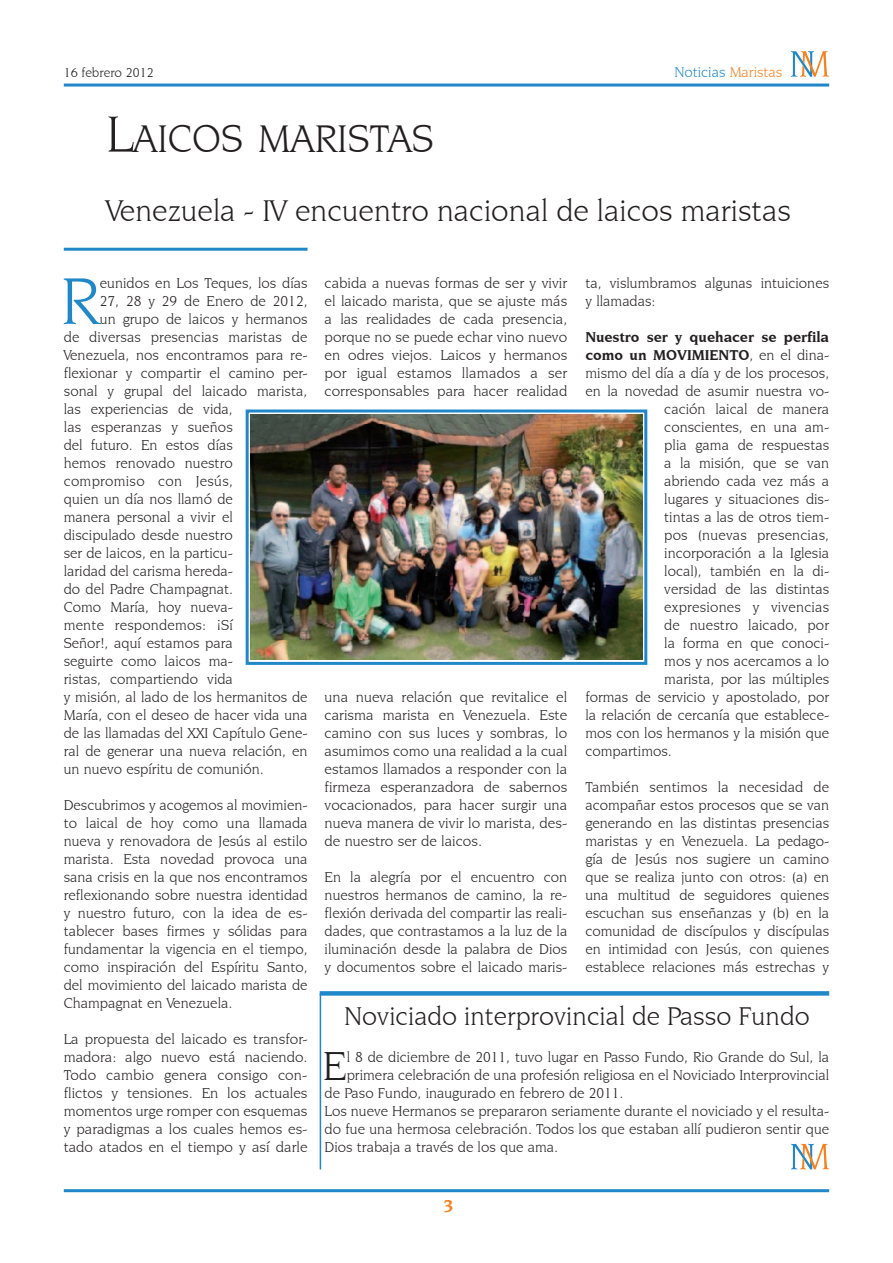
<style>
.page{position:relative;width:893px;height:1263px;background:#fff}
.page>*{position:absolute;margin:0;border:0;box-sizing:border-box;transform-origin:0 0}
.t1{font:70.2px "Novarese IT Cby BT";color:#2088c9}
.t2{font:42.6px "Novarese IT Cby BT";color:#231f20}
.t3{font:40.5px "Novarese IT Cby BT";color:#231f20}
.t4{font:31.5px "Novarese IT Cby BT";color:#231f20}
.t5{font:27px "Novarese IT Cby BT";color:#231f20}
.t6{font:700 18px "Novarese IT Cby BT";color:#f58220}
.t7{font:15px/18px "Novarese IT Cby BT";color:#231f20;text-align:justify}
.t8{font:700 15px "Novarese IT Cby BT";color:#231f20}
.t9{font:15px "Novarese IT Cby BT";color:#2088c9}
.t10{font:13.5px "Novarese IT Cby BT";color:#231f20}
.s1{color:#f58220}
.s2{font-size:54px}
.s3{font-weight:400}
</style>
<div class="page">
<hr style="left:64px;top:1189px;width:765px;height:3px;background:#2088c9">
<hr style="left:64px;top:84px;width:765px;height:3px;background:#2088c9">
<svg style="left:791px;top:51px;width:38px;height:26px"></svg>
<hr style="left:64px;top:248px;width:244px;height:3px;background:#2088c9">
<svg style="left:791px;top:1144px;width:38px;height:25px"></svg>
<div style="left:320px;top:991px;width:509px;height:5px;background:#2088c9"></div>
<hr style="left:320px;top:993px;width:1px;height:176px;background:#2088c9">
<img style="left:250px;top:415px;width:392px;height:245px">
<div style="left:246px;top:409px;width:401px;height:256px;border:3px solid #2088c9"></div>
<p class="t10" style="left:64px;top:64px;width:91px">16 febrero 2012</p>
<p class="t9" style="left:674px;top:63px;width:110px">Noticias <span class="s1">Maristas</span></p>
<h3 class="t3" style="left:106px;top:114px;width:329px"><span class="s2">L</span>AIC OS MARISTAS</h3>
<h3 class="t4" style="left:106px;top:192px;width:686px">Venezuela - IV encuentro nacional de laicos maristas</h3>
<h1 class="t1" style="left:61px;top:259px;width:41px">R</h1>
<p class="t7" style="left:100px;top:274px;width:209px">eunidos en Los Teques, los días</p>
<p class="t7" style="left:100px;top:292px;width:209px">27, 28 y 29 de Enero de 2012,</p>
<p class="t7" style="left:100px;top:310px;width:209px">un grupo de laicos y hermanos</p>
<p class="t7" style="left:64px;top:328px;width:245px">de diversas presencias maristas de</p>
<p class="t7" style="left:64px;top:346px;width:245px">Venezuela, nos encontramos para re-</p>
<p class="t7" style="left:64px;top:364px;width:245px">flexionar y compartir el camino per-</p>
<p class="t7" style="left:64px;top:382px;width:245px">sonal y grupal del laicado marista,</p>
<p class="t7" style="left:64px;top:400px;width:170px">las experiencias de vida,</p>
<p class="t7" style="left:64px;top:418px;width:171px">las esperanzas y sueños</p>
<p class="t7" style="left:64px;top:436px;width:171px">del futuro. En estos días</p>
<p class="t7" style="left:64px;top:454px;width:171px">hemos renovado nuestro</p>
<p class="t7" style="left:64px;top:472px;width:171px">compromiso con Jesús,</p>
<p class="t7" style="left:64px;top:490px;width:171px">quien un día nos llamó de</p>
<p class="t7" style="left:64px;top:508px;width:171px">manera personal a vivir el</p>
<p class="t7" style="left:64px;top:526px;width:171px">discipulado desde nuestro</p>
<p class="t7" style="left:64px;top:544px;width:171px">ser de laicos, en la particu-</p>
<p class="t7" style="left:64px;top:562px;width:171px">laridad del carisma hereda-</p>
<p class="t7" style="left:64px;top:580px;width:171px">do del Padre Champagnat.</p>
<p class="t7" style="left:64px;top:598px;width:171px">Como María, hoy nueva-</p>
<p class="t7" style="left:64px;top:616px;width:171px">mente respondemos: ¡Sí</p>
<p class="t7" style="left:64px;top:634px;width:171px">Señor!, aquí estamos para</p>
<p class="t7" style="left:64px;top:652px;width:171px">seguirte como laicos ma-</p>
<p class="t7" style="left:64px;top:670px;width:171px">ristas, compartiendo vida</p>
<p class="t7" style="left:64px;top:688px;width:245px">y misión, al lado de los hermanitos de</p>
<p class="t7" style="left:64px;top:706px;width:245px">María, con el deseo de hacer vida una</p>
<p class="t7" style="left:64px;top:724px;width:245px">de las llamadas del XXI Capítulo Gene-</p>
<p class="t7" style="left:64px;top:742px;width:245px">ral de generar una nueva relación, en</p>
<p class="t7" style="left:64px;top:760px;width:201px">un nuevo espíritu de comunión.</p>
<p class="t7" style="left:64px;top:796px;width:245px">Descubrimos y acogemos al movimien&shy;to laical de hoy como una llamada nueva y renovadora de Jesús al estilo marista. Esta novedad provoca una sana crisis en la que nos encontramos reflexionando sobre nuestra identidad y nuestro futuro, con la idea de es&shy;tablecer bases firmes y sólidas para fundamentar la vigencia en el tiempo, como inspiración del Espíritu Santo, del movimiento del laicado marista de Champagnat en Venezuela.</p>
<p class="t7" style="left:64px;top:1030px;width:245px">La propuesta del laicado es transfor&shy;madora: algo nuevo está naciendo.<br>Todo cambio genera consigo con&shy;flictos y tensiones. En los actuales momentos urge romper con esquemas y paradigmas a los cuales hemos es&shy;tado atados en el tiempo y así darle</p>
<p class="t7" style="left:325px;top:274px;width:244px">cabida a nuevas formas de ser y vivir el laicado marista, que se ajuste más a las realidades de cada presencia, porque no se puede echar vino nuevo en odres viejos. Laicos y hermanos por igual estamos llamados a ser corresponsables para hacer realidad</p>
<p class="t7" style="left:325px;top:688px;width:244px">una nueva relación que revitalice el carisma marista en Venezuela. Este camino con sus luces y sombras, lo asumimos como una realidad a la cual estamos llamados a responder con la firmeza esperanzadora de sabernos vocacionados, para hacer surgir una nueva manera de vivir lo marista, des&shy;de nuestro ser de laicos.</p>
<p class="t7" style="left:325px;top:868px;width:244px">En la alegría por el encuentro con nuestros hermanos de camino, la re&shy;flexión derivada del compartir las reali&shy;dades, que contrastamos a la luz de la iluminación desde la palabra de Dios y documentos sobre el laicado maris-</p>
<p class="t7" style="left:585px;top:274px;width:245px">ta, vislumbramos algunas intuiciones y llamadas:</p>
<p class="t8" style="left:585px;top:328px;width:245px">Nuestro ser y quehacer se perfila</p>
<p class="t8" style="left:585px;top:346px;width:245px">como un MOVIMIENTO<span class="s3">, en el dina-</span></p>
<p class="t7" style="left:585px;top:364px;width:245px">mismo del día a día y de los procesos,</p>
<p class="t7" style="left:585px;top:382px;width:245px">en la novedad de asumir nuestra vo-</p>
<p class="t7" style="left:664px;top:400px;width:166px">cación laical de manera</p>
<p class="t7" style="left:664px;top:418px;width:166px">conscientes, en una am-</p>
<p class="t7" style="left:664px;top:436px;width:166px">plia gama de respuestas</p>
<p class="t7" style="left:664px;top:454px;width:166px">a la misión, que se van</p>
<p class="t7" style="left:664px;top:472px;width:166px">abriendo cada vez más a</p>
<p class="t7" style="left:664px;top:490px;width:166px">lugares y situaciones dis-</p>
<p class="t7" style="left:664px;top:508px;width:166px">tintas a las de otros tiem-</p>
<p class="t7" style="left:664px;top:526px;width:166px">pos (nuevas presencias,</p>
<p class="t7" style="left:664px;top:544px;width:166px">incorporación a la Iglesia</p>
<p class="t7" style="left:664px;top:562px;width:166px">local), también en la di-</p>
<p class="t7" style="left:664px;top:580px;width:166px">versidad de las distintas</p>
<p class="t7" style="left:664px;top:598px;width:166px">expresiones y vivencias</p>
<p class="t7" style="left:664px;top:616px;width:166px">de nuestro laicado, por</p>
<p class="t7" style="left:664px;top:634px;width:166px">la forma en que conoci-</p>
<p class="t7" style="left:664px;top:652px;width:166px">mos y nos acercamos a lo</p>
<p class="t7" style="left:664px;top:670px;width:166px">marista, por las múltiples</p>
<p class="t7" style="left:585px;top:688px;width:245px">formas de servicio y apostolado, por</p>
<p class="t7" style="left:585px;top:706px;width:245px">la relación de cercanía que establece-</p>
<p class="t7" style="left:585px;top:724px;width:245px">mos con los hermanos y la misión que</p>
<p class="t7" style="left:585px;top:742px;width:88px">compartimos.</p>
<p class="t7" style="left:585px;top:778px;width:245px">También sentimos la necesidad de acompañar estos procesos que se van generando en las distintas presencias maristas y en Venezuela. La pedago&shy;gía de Jesús nos sugiere un camino que se realiza junto con otros: (a) en una multitud de seguidores quienes escuchan sus enseñanzas y (b) en la comunidad de discípulos y discípulas en intimidad con Jesús, con quienes establece relaciones más estrechas y</p>
<h3 class="t5" style="left:344px;top:1000px;width:467px">Noviciado interprovincial de Passo Fundo</h3>
<h2 class="t2" style="left:323px;top:1041px;width:25px">E</h2>
<p class="t7" style="left:347px;top:1048px;width:484px">l 8 de diciembre de 2011, tuvo lugar en Passo Fundo, Rio Grande do Sul, la</p>
<p class="t7" style="left:347px;top:1066px;width:484px">primera celebración de una profesión religiosa en el Noviciado Interprovincial</p>
<p class="t7" style="left:325px;top:1084px;width:300px">de Paso Fundo, inaugurado en febrero de 2011.</p>
<p class="t7" style="left:325px;top:1102px;width:506px">Los nueve Hermanos se prepararon seriamente durante el noviciado y el resulta-</p>
<p class="t7" style="left:325px;top:1120px;width:506px">do fue una hermosa celebración. Todos los que estaban allí pudieron sentir que</p>
<p class="t7" style="left:325px;top:1138px;width:235px">Dios trabaja a través de los que ama.</p>
<p class="t6" style="left:443px;top:1195px;width:12px">3</p>
</div>
